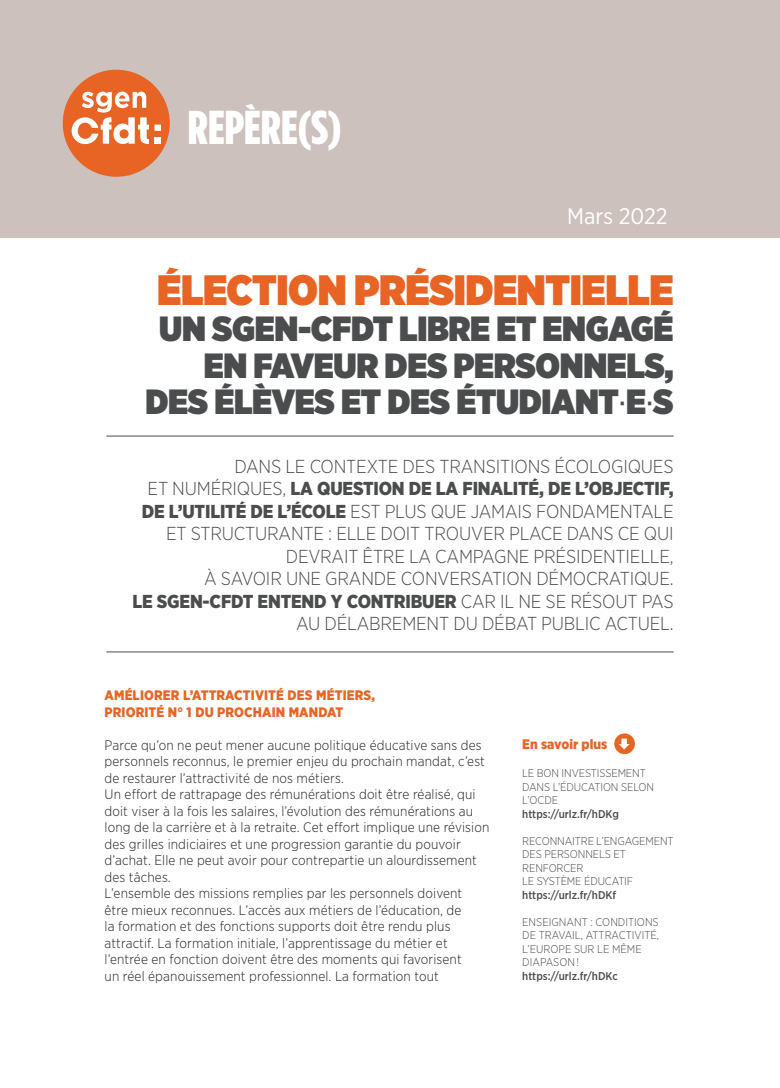
<style>
.page{position:relative;width:780px;height:1088px;background:#fff}
.page>*{position:absolute;margin:0;border:0;box-sizing:border-box;transform-origin:0 0}
.t1{font:900 47.5px "Gotham Condensed";color:#fff}
.t2{font:900 42.5px "Gotham Narrow";letter-spacing:-.01em;color:#e86424}
.t3{font:900 35px/36.2px "Gotham Narrow";letter-spacing:-.01em;color:#4b4c4d;text-align:right}
.t4{font:22.5px "Gotham Narrow";color:#fff}
.t5{font:300 18.75px/22.5px "Gotham Narrow";letter-spacing:-.01em;color:#4b4c4d;text-align:right}
.t6{font:300 13.75px/16.5px "Gotham Narrow";letter-spacing:.01em;color:#231f20}
.t7{font:900 13.75px/16.5px "Gotham Narrow";letter-spacing:.01em;color:#e86424}
.t8{font:300 11.25px/13.5px "Gotham Narrow";letter-spacing:-.01em;color:#4b4c4d}
.t9{font:500 11.25px "Gotham Narrow";color:#4b4c4d}
.s1{font-weight:400}
.s2{font-weight:900}
</style>
<div class="page">
<div style="left:0;top:0;width:780px;height:237px;background:#ccc1bd"></div>
<div style="left:63px;top:70px;width:107px;height:107px;background:#e86424;border-radius:50%"></div>
<div style="left:154px;top:125px;width:7px;height:6px;background:#fff"></div>
<div style="left:154px;top:137px;width:7px;height:7px;background:#fff"></div>
<svg style="left:72px;top:92px;width:77px;height:52px"></svg>
<hr style="left:106px;top:436px;width:567px;height:1px;background:#4b4c4d">
<hr style="left:106px;top:652px;width:567px;height:1px;background:#4b4c4d">
<div style="left:614px;top:733px;width:21px;height:21px;background:#e86424;border-radius:50%"></div>
<svg style="left:619px;top:738px;width:10px;height:11px"></svg>
<h1 class="t1" style="left:188px;top:99px;width:155px">REPÈRE(S)</h1>
<h3 class="t4" style="left:567px;top:202px;width:102px">Mars 2022</h3>
<h2 class="t2" style="left:157px;top:261px;width:518px">ÉLECTION PRÉSIDENTIELLE</h2>
<h3 class="t3" style="left:145px;top:310px;width:529px">UN SGEN-CFDT LIBRE ET ENGAGÉ<br>EN FAVEUR DES PERSONNELS,<br>DES ÉLÈVES ET DES ÉTUDIANT<span class="s1">·</span>E<span class="s1">·</span>S</h3>
<p class="t5" style="left:132px;top:454px;width:542px">DANS LE CONTEXTE DES TRANSITIONS ÉCOLOGIQUES<br>ET NUMÉRIQUES, <span class="s2">LA QUESTION DE LA FINALITÉ, DE L’OBJECTIF, DE L’UTILITÉ DE L’ÉCOLE</span> EST PLUS QUE JAMAIS FONDAMENTALE ET STRUCTURANTE : ELLE DOIT TROUVER PLACE DANS CE QUI DEVRAIT ÊTRE LA CAMPAGNE PRÉSIDENTIELLE,<br>À SAVOIR UNE GRANDE CONVERSATION DÉMOCRATIQUE.<br><span class="s2">LE SGEN-CFDT ENTEND Y CONTRIBUER</span> CAR IL NE SE RÉSOUT PAS AU DÉLABREMENT DU DÉBAT PUBLIC ACTUEL.</p>
<p class="t7" style="left:105px;top:687px;width:272px">AMÉLIORER L’ATTRACTIVITÉ DES MÉTIERS,<br>PRIORITÉ N° 1 DU PROCHAIN MANDAT</p>
<p class="t6" style="left:105px;top:736px;width:386px">Parce qu’on ne peut mener aucune politique éducative sans des personnels reconnus, le premier enjeu du prochain mandat, c’est de restaurer l’attractivité de nos métiers.<br>Un effort de rattrapage des rémunérations doit être réalisé, qui doit viser à la fois les salaires, l’évolution des rémunérations au long de la carrière et à la retraite. Cet effort implique une révision des grilles indiciaires et une progression garantie du pouvoir d’achat. Elle ne peut avoir pour contrepartie un alourdissement des tâches.<br>L’ensemble des missions remplies par les personnels doivent<br>être mieux reconnues. L’accès aux métiers de l’éducation, de<br>la formation et des fonctions supports doit être rendu plus attractif. La formation initiale, l’apprentissage du métier et l’entrée en fonction doivent être des moments qui favorisent<br>un réel épanouissement professionnel. La formation tout</p>
<p class="t7" style="left:522px;top:735px;width:87px">En savoir plus</p>
<p class="t8" style="left:522px;top:766px;width:133px">LE BON INVESTISSEMENT<br>DANS L’ÉDUCATION SELON<br>L’OCDE</p>
<p class="t9" style="left:522px;top:807px;width:98px">https://urlz.fr/hDKg</p>
<p class="t8" style="left:522px;top:834px;width:153px">RECONNAITRE L’ENGAGEMENT<br>DES PERSONNELS ET<br>RENFORCER<br>LE SYSTÈME ÉDUCATIF</p>
<p class="t9" style="left:522px;top:888px;width:95px">https://urlz.fr/hDKf</p>
<p class="t8" style="left:522px;top:915px;width:138px">ENSEIGNANT : CONDITIONS<br>DE TRAVAIL, ATTRACTIVITÉ,<br>L’EUROPE SUR LE MÊME<br>DIAPASON !</p>
<p class="t9" style="left:522px;top:969px;width:97px">https://urlz.fr/hDKc</p>
</div>
